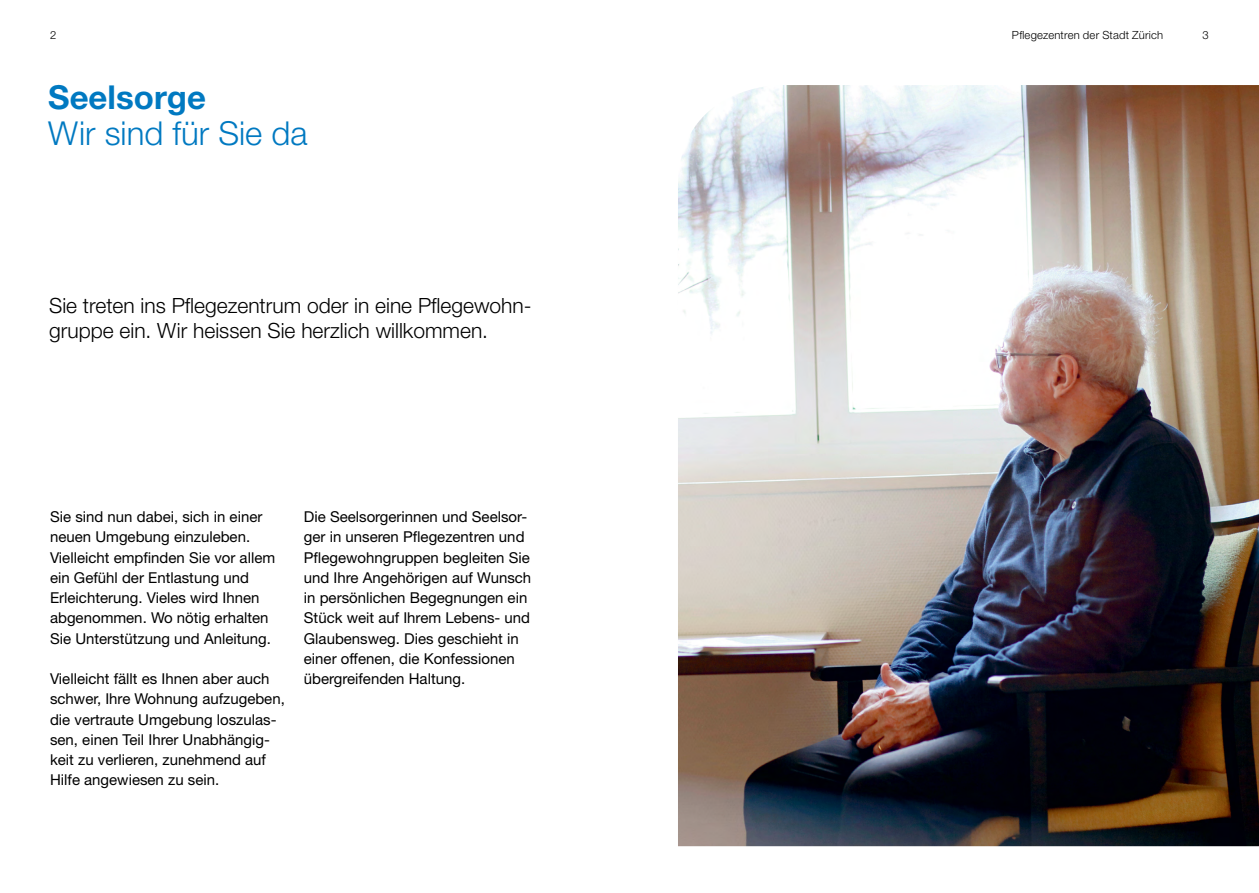
<style>
.page{position:relative;width:1259px;height:893px;background:#fff}
.page>*{position:absolute;margin:0;border:0;box-sizing:border-box;transform-origin:0 0}
.t1{font:300 33px "Helvetica Neue LT";color:#0079c1}
.t2{font:700 33px "Helvetica Neue LT";color:#0079c1}
.t3{font:300 21px/25.5px "Helvetica Neue LT";color:#000}
.t4{font:15px/20.2px "Helvetica Neue LT";color:#000}
.t5{font:300 11.25px "Helvetica Neue LT";letter-spacing:.02em;color:#000}
</style>
<div class="page">
<img style="left:678px;top:85px;width:581px;height:761px">
<p class="t5" style="left:50px;top:28px;width:8px">2</p>
<p class="t5" style="left:1012px;top:28px;width:153px">Pflegezentren der Stadt Zürich</p>
<p class="t5" style="left:1202px;top:28px;width:8px">3</p>
<h1 class="t2" style="left:48px;top:76px;width:159px">Seelsorge</h1>
<h1 class="t1" style="left:48px;top:113px;width:261px">Wir sind für Sie da</h1>
<h2 class="t3" style="left:49px;top:292px;width:484px">Sie treten ins Pflegezentrum oder in eine Pflegewohn&shy;gruppe ein. Wir heissen Sie herzlich willkommen.</h2>
<p class="t4" style="left:50px;top:506px;width:227px">Sie sind nun dabei, sich in einer neuen Umgebung einzuleben.<br>Vielleicht empfinden Sie vor allem ein Gefühl der Entlastung und<br>Erleichterung. Vieles wird Ihnen abgenommen. Wo nötig erhalten<br>Sie Unterstützung und Anleitung.</p>
<p class="t4" style="left:50px;top:668px;width:236px">Vielleicht fällt es Ihnen aber auch schwer, Ihre Wohnung aufzugeben, die vertraute Umgebung loszulas&shy;sen, einen Teil Ihrer Unabhängig&shy;keit zu verlieren, zunehmend auf<br>Hilfe angewiesen zu sein.</p>
<p class="t4" style="left:304px;top:506px;width:229px">Die Seelsorgerinnen und Seelsor&shy;ger in unseren Pflegezentren und<br>Pflegewohngruppen begleiten Sie und Ihre Angehörigen auf Wunsch in persönlichen Begegnungen ein<br>Stück weit auf Ihrem Lebens- und<br>Glaubensweg. Dies geschieht in einer offenen, die Konfessionen übergreifenden Haltung.</p>
</div>
